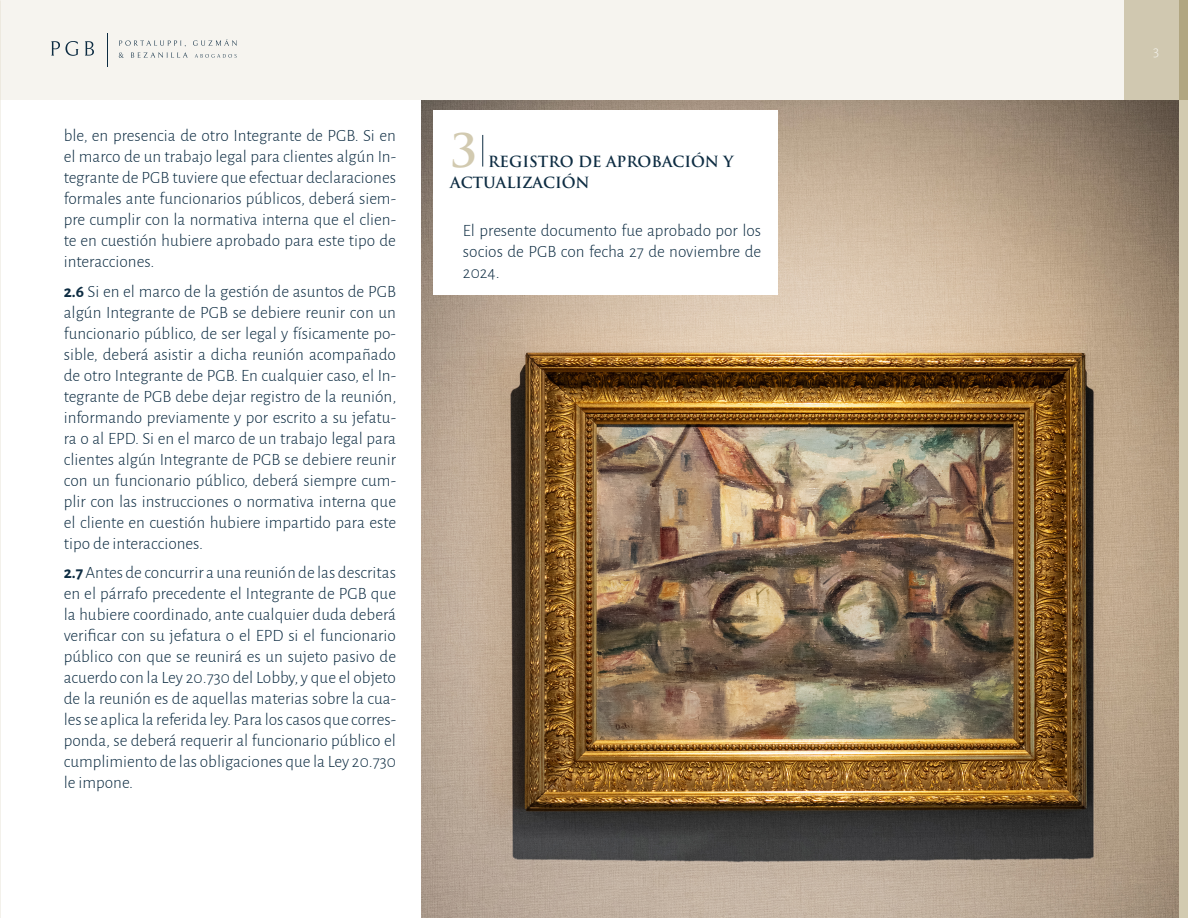
<style>
.page{position:relative;width:1188px;height:918px;background:#fff}
.page>*{position:absolute;margin:0;border:0;box-sizing:border-box;transform-origin:0 0}
.t1{font:700 45px "Trajan Pro";color:#d2cab0}
.t2{font:300 17.25px/21px "Alegreya Sans";color:#0d2c42;text-align:justify}
.t3{font:700 15px/21px "Trajan Pro";color:#0d2c42}
.t4{font:300 15px "Alegreya Sans";color:#fff}
.s1{font-weight:700}
</style>
<div class="page">
<img style="left:421px;top:100px;width:759px;height:818px">
<div style="left:0;top:0;width:1188px;height:100px;background:#f6f4ef"></div>
<hr style="left:107px;top:33px;width:1px;height:34px;background:#0d2c42">
<svg style="left:51px;top:41px;width:43px;height:15px"></svg>
<svg style="left:119px;top:39px;width:118px;height:19px"></svg>
<div style="left:1180px;top:0;width:8px;height:918px;background:#d2cab0"></div>
<svg style="left:1125px;top:0;width:63px;height:100px;background:#cbc3a9"></svg>
<hr style="left:0;top:0;width:1px;height:100px;background:#d8d2bc">
<div style="left:433px;top:111px;width:345px;height:184px;background:#fff"></div>
<hr style="left:482px;top:135px;width:1px;height:32px;background:#0d2c42">
<p class="t2" style="left:64px;top:125px;width:334px">ble, en presencia de otro Integrante de PGB. Si en el marco de un trabajo legal para clientes algún In&shy;tegrante de PGB tuviere que efectuar declaraciones formales ante funcionarios públicos, deberá siem&shy;pre cumplir con la normativa interna que el clien&shy;te en cuestión hubiere aprobado para este tipo de interacciones.</p>
<p class="t2" style="left:64px;top:280px;width:334px"><span class="s1">2.6</span> Si en el marco de la gestión de asuntos de PGB algún Integrante de PGB se debiere reunir con un funcionario público, de ser legal y físicamente po&shy;sible, deberá asistir a dicha reunión acompañado de otro Integrante de PGB. En cualquier caso, el In&shy;tegrante de PGB debe dejar registro de la reunión, informando previamente y por escrito a su jefatu&shy;ra o al EPD. Si en el marco de un trabajo legal para clientes algún Integrante de PGB se debiere reunir con un funcionario público, deberá siempre cum&shy;plir con las instrucciones o normativa interna que el cliente en cuestión hubiere impartido para este tipo de interacciones.</p>
<p class="t2" style="left:64px;top:562px;width:334px"><span class="s1">2.7</span> Antes de concurrir a una reunión de las descritas en el párrafo precedente el Integrante de PGB que la hubiere coordinado, ante cualquier duda deberá verificar con su jefatura o el EPD si el funcionario público con que se reunirá es un sujeto pasivo de acuerdo con la Ley 20.730 del Lobby, y que el objeto de la reunión es de aquellas materias sobre la cua&shy;les se aplica la referida ley. Para los casos que corres&shy;ponda, se deberá requerir al funcionario público el cumplimiento de las obligaciones que la Ley 20.730 le impone.</p>
<h1 class="t1" style="left:450px;top:122px;width:28px">3</h1>
<p class="t3" style="left:450px;top:151px;width:285px;text-indent:38px">REGISTRO DE APROBACIÓN Y<br>ACTUALIZACIÓN</p>
<p class="t2" style="left:463px;top:219px;width:300px">El presente documento fue aprobado por los socios de PGB con fecha 27 de noviembre de 2024.</p>
<p class="t4" style="left:1153px;top:41px;width:8px">3</p>
</div>
